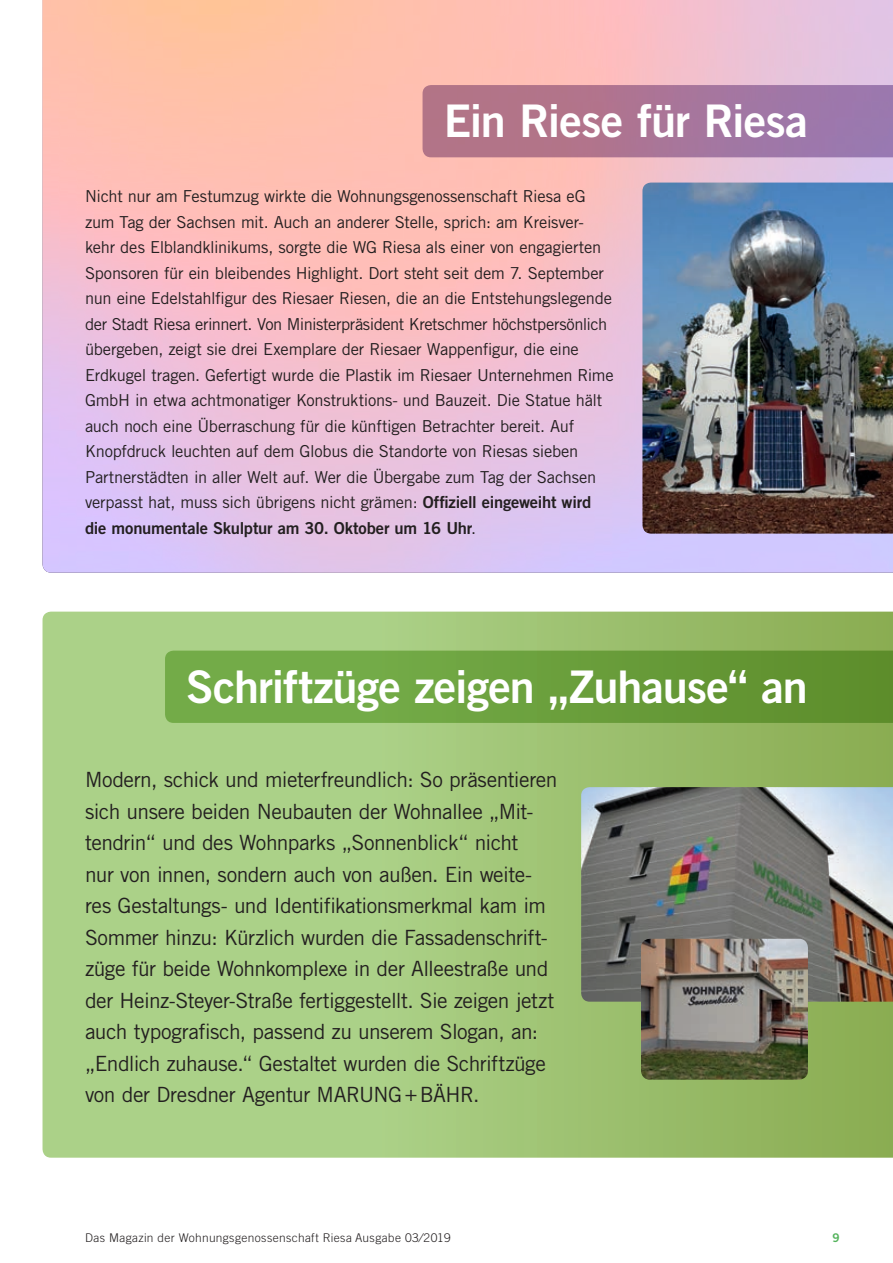
<style>
.page{position:relative;width:893px;height:1263px;background:#fff}
.page>*{position:absolute;margin:0;border:0;box-sizing:border-box;transform-origin:0 0}
.t1{font:45px "Trade Gothic LT Std Bd 2";letter-spacing:-.02em;color:#fff}
.t2{font:21px/31.5px "Trade Gothic LT Std";letter-spacing:-.025em;color:#231f20}
.t3{font:16.5px/25.5px "Trade Gothic LT Std";letter-spacing:-.015em;color:#231f20}
.t4{font:16.5px "Trade Gothic LT Std Bd 2";letter-spacing:-.01em;color:#231f20}
.t5{font:300 12px "Trade Gothic LT Std";letter-spacing:.025em;color:#231f20}
.t6{font:12px "Trade Gothic LT Std Bd 2";color:#54b35c}
.s1{font-family:"Trade Gothic LT Std Bd 2"}
.s2{font-family:"Trade Gothic LT Std"}
</style>
<div class="page">
<svg style="left:43px;top:612px;width:850px;height:546px;background:#a4c97c"></svg>
<img style="left:642px;top:183px;width:251px;height:351px">
<img style="left:581px;top:787px;width:312px;height:215px">
<img style="left:641px;top:939px;width:167px;height:141px">
<svg style="left:423px;top:85px;width:470px;height:72px;background:#a87598"></svg>
<svg style="left:165px;top:651px;width:728px;height:72px;background:#6ba03d"></svg>
<h1 class="t1" style="left:444px;top:93px;width:366px">Ein Riese für Riesa</h1>
<p class="t3" style="left:85px;top:183px;width:530px">Nicht nur am Festumzug wirkte die Wohnungsgenossenschaft Riesa eG zum Tag der Sachsen mit. Auch an anderer Stelle, sprich: am Kreisver&shy;kehr des Elblandklinikums, sorgte die WG Riesa als einer von engagierten Sponsoren für ein bleibendes Highlight. Dort steht seit dem 7. September nun eine Edelstahlfigur des Riesaer Riesen, die an die Entstehungslegende der Stadt Riesa erinnert. Von Ministerpräsident Kretschmer höchstpersönlich übergeben, zeigt sie drei Exemplare der Riesaer Wappenfigur, die eine Erdkugel tragen. Gefertigt wurde die Plastik im Riesaer Unternehmen Rime GmbH in etwa achtmonatiger Konstruktions- und Bauzeit. Die Statue hält auch noch eine Überraschung für die künftigen Betrachter bereit. Auf Knopfdruck leuchten auf dem Globus die Standorte von Riesas sieben Partnerstädten in aller Welt auf. Wer die Übergabe zum Tag der Sachsen verpasst hat, muss sich übrigens nicht grämen: <span class="s1">Offiziell eingeweiht wird</span></p>
<p class="t4" style="left:85px;top:517px;width:392px">die monumentale Skulptur am 30. Oktober um 16 Uhr<span class="s2">.</span></p>
<h1 class="t1" style="left:186px;top:659px;width:623px">Schriftzüge zeigen „Zuhause“ an</h1>
<p class="t2" style="left:85px;top:764px;width:474px">Modern, schick und mieterfreundlich: So präsentieren sich unsere beiden Neubauten der Wohnallee „Mit&shy;tendrin“ und des Wohnparks „Sonnenblick“ nicht<br>nur von innen, sondern auch von außen. Ein weite&shy;res Gestaltungs- und Identifikationsmerkmal kam im Sommer hinzu: Kürzlich wurden die Fassadenschrift&shy;züge für beide Wohnkomplexe in der Alleestraße und der Heinz-Steyer-Straße fertiggestellt. Sie zeigen jetzt auch typografisch, passend zu unserem Slogan, an: „Endlich zuhause.“ Gestaltet wurden die Schriftzüge von der Dresdner Agentur MARUNG+BÄHR.</p>
<p class="t5" style="left:85px;top:1230px;width:367px">Das Magazin der Wohnungsgenossenschaft Riesa Ausgabe 03⁄2019</p>
<p class="t6" style="left:832px;top:1230px;width:9px">9</p>
</div>
